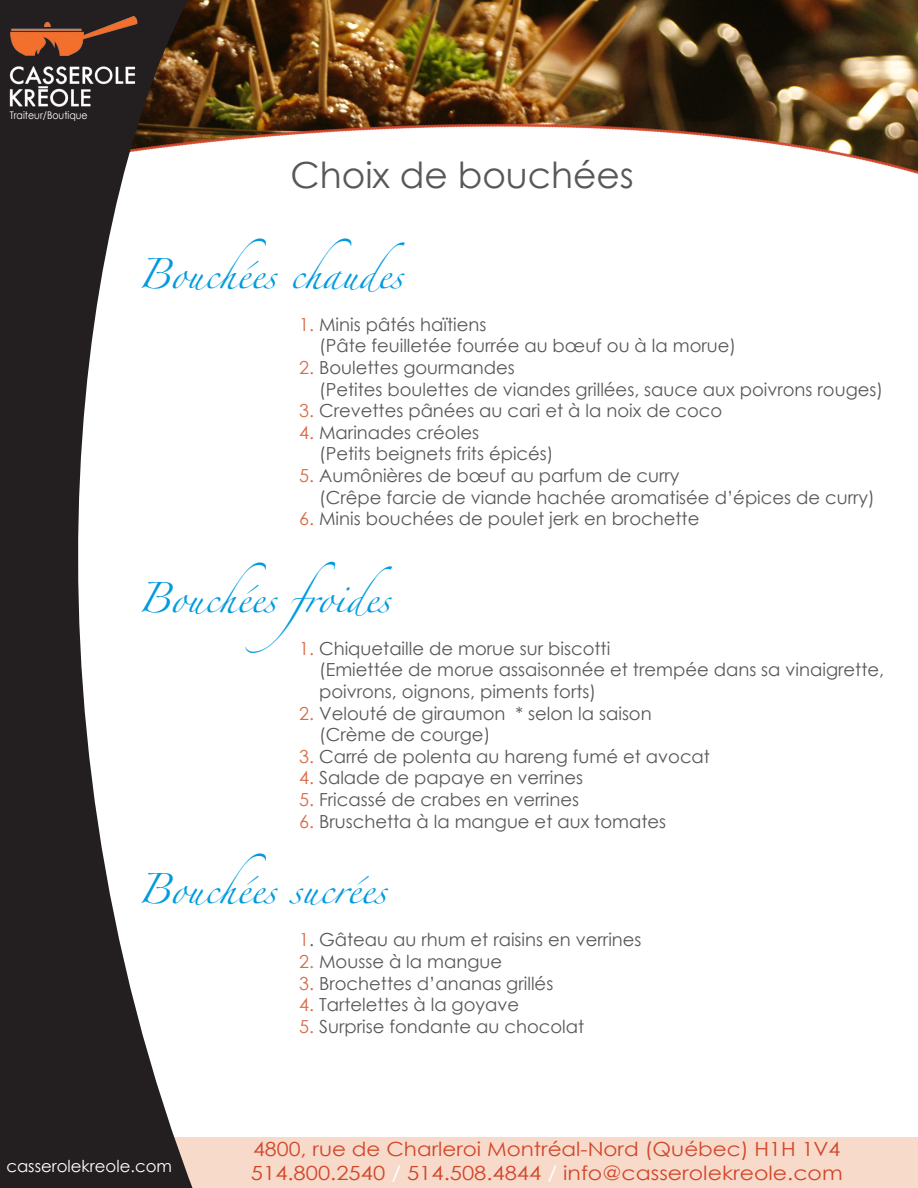
<style>
.page{position:relative;width:918px;height:1188px;background:#fff}
.page>*{position:absolute;margin:0;border:0;box-sizing:border-box;transform-origin:0 0}
.t1{font:36px "Century Gothic";color:#57585a}
.t2{font:27px "Zapfino";color:#009bde}
.t3{font:19.5px "Century Gothic";color:#d2462a;scale:1.13 1}
.t4{font:19.5px "Century Gothic";color:#d2462a;scale:1.1 1}
.t5{font:18px "Century Gothic";color:#57585a}
.t6{font:16.5px "Century Gothic";color:#fff}
.t7{font:10.5px "Century Gothic";color:#fff;scale:.9 1}
.s1{color:#da6b46}
.s2{color:#fff}
</style>
<div class="page">
<div style="left:0;top:1137px;width:918px;height:51px;background:#f7daca"></div>
<img style="left:198px;top:0;width:720px;height:174px">
<svg style="left:0;top:0;width:198px;height:1188px;fill:#231f20"></svg>
<img style="left:0;top:0;width:155px;height:132px">
<p class="t7" style="left:10px;top:108px;width:88px">Traiteur/Boutique</p>
<p class="t1" style="left:291px;top:150px;width:345px">Choix de bouchées</p>
<p class="t2" style="left:137px;top:263px;width:269px">Bouchées chaudes</p>
<p class="t5" style="left:299px;top:312px;width:189px"><span class="s1">1.</span> Minis pâtés haïtiens</p>
<p class="t5" style="left:319px;top:333px;width:419px">(Pâte feuilletée fourrée au bœuf ou à la morue)</p>
<p class="t5" style="left:299px;top:355px;width:217px"><span class="s1">2.</span> Boulettes gourmandes</p>
<p class="t5" style="left:319px;top:377px;width:566px">(Petites boulettes de viandes grillées, sauce aux poivrons rouges)</p>
<p class="t5" style="left:299px;top:398px;width:425px"><span class="s1">3.</span> Crevettes pânées au cari et à la noix de coco</p>
<p class="t5" style="left:299px;top:420px;width:181px"><span class="s1">4.</span> Marinades créoles</p>
<p class="t5" style="left:319px;top:441px;width:236px">(Petits beignets frits épicés)</p>
<p class="t5" style="left:299px;top:463px;width:382px"><span class="s1">5.</span> Aumônières de bœuf au parfum de curry</p>
<p class="t5" style="left:319px;top:485px;width:557px">(Crêpe farcie de viande hachée aromatisée d’épices de curry)</p>
<p class="t5" style="left:299px;top:506px;width:402px"><span class="s1">6.</span> Minis bouchées de poulet jerk en brochette</p>
<p class="t2" style="left:137px;top:587px;width:256px">Bouchées froides</p>
<p class="t5" style="left:299px;top:636px;width:313px"><span class="s1">1.</span> Chiquetaille de morue sur biscotti</p>
<p class="t5" style="left:319px;top:657px;width:567px">(Emiettée de morue assaisonnée et trempée dans sa vinaigrette,</p>
<p class="t5" style="left:319px;top:679px;width:279px">poivrons, oignons, piments forts)</p>
<p class="t5" style="left:299px;top:701px;width:354px"><span class="s1">2.</span> Velouté de giraumon * selon la saison</p>
<p class="t5" style="left:319px;top:722px;width:173px">(Crème de courge)</p>
<p class="t5" style="left:299px;top:744px;width:412px"><span class="s1">3.</span> Carré de polenta au hareng fumé et avocat</p>
<p class="t5" style="left:299px;top:765px;width:286px"><span class="s1">4.</span> Salade de papaye en verrines</p>
<p class="t5" style="left:299px;top:787px;width:282px"><span class="s1">5.</span> Fricassé de crabes en verrines</p>
<p class="t5" style="left:299px;top:809px;width:369px"><span class="s1">6.</span> Bruschetta à la mangue et aux tomates</p>
<p class="t2" style="left:137px;top:878px;width:251px">Bouchées sucrées</p>
<p class="t5" style="left:299px;top:927px;width:344px"><span class="s1">1</span>. Gâteau au rhum et raisins en verrines</p>
<p class="t5" style="left:299px;top:949px;width:204px"><span class="s1">2.</span> Mousse à la mangue</p>
<p class="t5" style="left:299px;top:971px;width:256px"><span class="s1">3.</span> Brochettes d’ananas grillés</p>
<p class="t5" style="left:299px;top:992px;width:221px"><span class="s1">4.</span> Tartelettes à la goyave</p>
<p class="t5" style="left:299px;top:1014px;width:287px"><span class="s1">5.</span> Surprise fondante au chocolat</p>
<p class="t6" style="left:6px;top:1155px;width:167px">casserolekreole.com</p>
<p class="t4" style="left:253px;top:1136px;width:536px">4800, rue de Charleroi Montréal-Nord (Québec) H1H 1V4</p>
<p class="t3" style="left:251px;top:1159px;width:525px">514.800.2540 <span class="s2">/</span> 514.508.4844 <span class="s2">/</span> info@casserolekreole.com</p>
</div>
